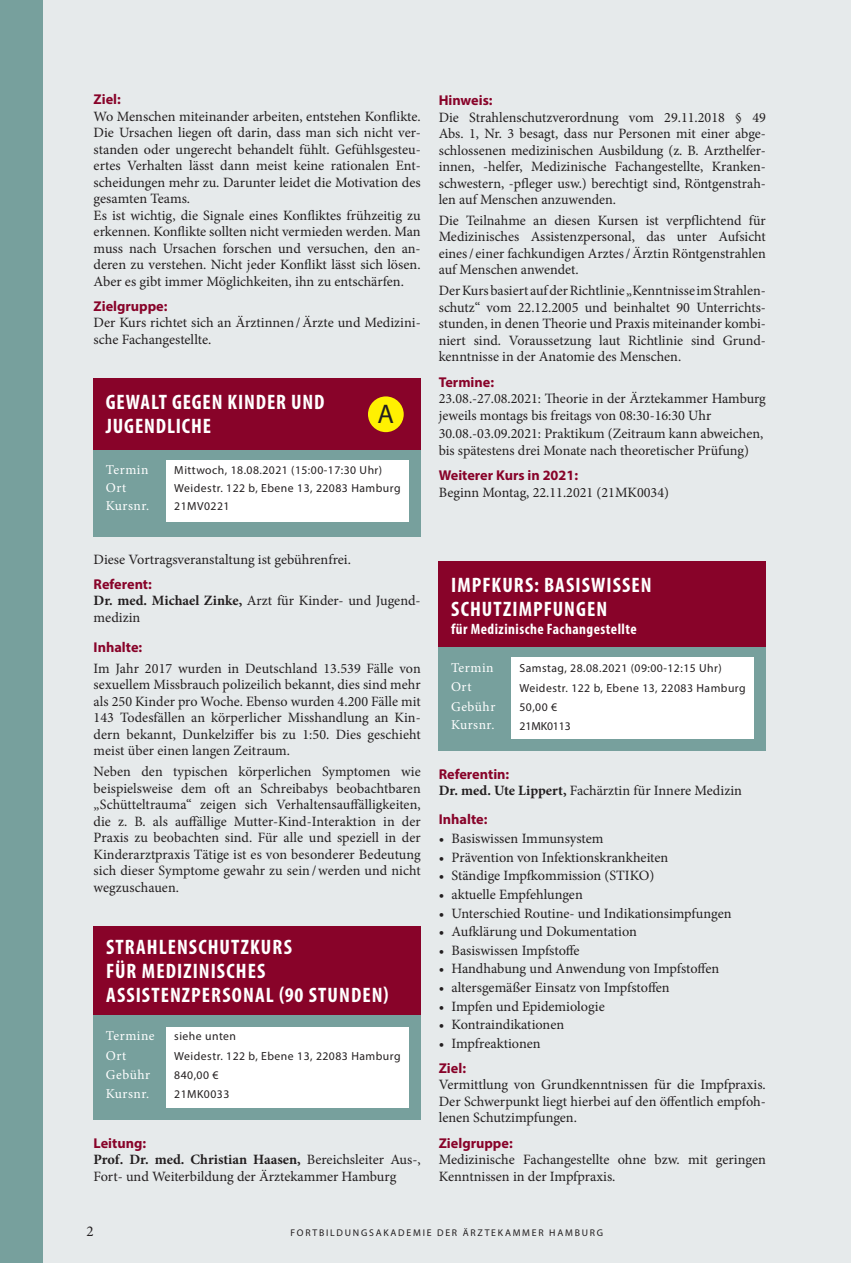
<style>
.page{position:relative;width:851px;height:1263px;background:#fff}
.page>*{position:absolute;margin:0;border:0;box-sizing:border-box;transform-origin:0 0}
.t1{font:27px "Myriad Pro";color:#231f20}
.t2{font:700 condensed 21px/24px "Myriad Pro";letter-spacing:.05em;color:#fff}
.t3{font:700 condensed 15px "Myriad Pro";letter-spacing:.03em;color:#fff}
.t4{font:15px "Minion Pro";color:#231f20}
.t5{font:14.25px/16.5px "Minion Pro";color:#231f20}
.t6{font:700 14.25px "Myriad Pro";color:#880329}
.t7{font:13.5px/19.2px "Minion Pro";letter-spacing:.04em;color:#fff}
.t8{font:11.7px/19.2px "Myriad Pro";letter-spacing:.04em;color:#231f20}
.t9{font:9.75px "Myriad Pro";letter-spacing:.18em;color:#231f20}
.s1{font-weight:700}
</style>
<div class="page">
<div style="left:43px;top:0;width:807px;height:1263px;background:#e6eaeb"></div>
<div style="left:0;top:0;width:43px;height:1263px;background:#77a09d"></div>
<div style="left:94px;top:450px;width:326px;height:86px;background:#77a09d"></div>
<div style="left:166px;top:460px;width:242px;height:62px;background:#fff"></div>
<div style="left:94px;top:378px;width:326px;height:72px;background:#880329"></div>
<div style="left:368px;top:396px;width:35px;height:36px;background:#fff101;border-radius:50%"></div>
<div style="left:94px;top:1014px;width:326px;height:106px;background:#77a09d"></div>
<div style="left:166px;top:1026px;width:243px;height:81px;background:#fff"></div>
<div style="left:94px;top:925px;width:326px;height:89px;background:#880329"></div>
<div style="left:438px;top:646px;width:327px;height:105px;background:#77a09d"></div>
<div style="left:511px;top:657px;width:242px;height:81px;background:#fff"></div>
<div style="left:438px;top:561px;width:327px;height:85px;background:#880329"></div>
<p class="t6" style="left:94px;top:90px;width:29px">Ziel:</p>
<p class="t5" style="left:94px;top:108px;width:328px">Wo Menschen miteinander arbeiten, entstehen Konflikte.<br>Die Ursachen liegen oft darin, dass man sich nicht ver&shy;standen oder ungerecht behandelt fühlt. Gefühlsgesteu&shy;ertes Verhalten lässt dann meist keine rationalen Ent&shy;scheidungen mehr zu. Darunter leidet die Motivation des gesamten Teams.<br>Es ist wichtig, die Signale eines Konfliktes frühzeitig zu erkennen. Konflikte sollten nicht vermieden werden. Man muss nach Ursachen forschen und versuchen, den an&shy;deren zu verstehen. Nicht jeder Konflikt lässt sich lösen.<br>Aber es gibt immer Möglichkeiten, ihn zu entschärfen.</p>
<p class="t6" style="left:94px;top:297px;width:75px">Zielgruppe:</p>
<p class="t5" style="left:94px;top:315px;width:328px">Der Kurs richtet sich an Ärztinnen/Ärzte und Medizini&shy;sche Fachangestellte.</p>
<h2 class="t2" style="left:106px;top:390px;width:220px">GEWALT GEGEN KINDER UND<br>JUGENDLICHE</h2>
<h1 class="t1" style="left:377px;top:398px;width:18px">A</h1>
<p class="t7" style="left:106px;top:461px;width:45px;line-height:18px">Termin<br>Ort<br>Kursnr.</p>
<p class="t8" style="left:174px;top:461px;width:228px;line-height:18px">Mittwoch, 18.08.2021 (15:00-17:30 Uhr)<br>Weidestr. 122 b, Ebene 13, 22083 Hamburg<br>21MV0221</p>
<p class="t5" style="left:94px;top:551px;width:259px">Diese Vortragsveranstaltung ist gebührenfrei.</p>
<p class="t6" style="left:94px;top:575px;width:60px">Referent:</p>
<p class="t5" style="left:94px;top:593px;width:328px"><span class="s1">Dr. med. Michael Zinke,</span> Arzt für Kinder- und Jugend&shy;medizin</p>
<p class="t6" style="left:94px;top:638px;width:50px">Inhalte:</p>
<p class="t5" style="left:94px;top:660px;width:328px;text-align:justify">Im Jahr 2017 wurden in Deutschland 13.539 Fälle von sexuellem Missbrauch polizeilich bekannt, dies sind mehr als 250 Kinder pro Woche. Ebenso wurden 4.200 Fälle mit 143 Todesfällen an körperlicher Misshandlung an Kin&shy;dern bekannt, Dunkelziffer bis zu 1:50. Dies geschieht meist über einen langen Zeitraum.</p>
<p class="t5" style="left:94px;top:763px;width:328px;text-align:justify">Neben den typischen körperlichen Symptomen wie beispielsweise dem oft an Schreibabys beobachtbaren „Schütteltrauma“ zeigen sich Verhaltensauffälligkeiten, die z. B. als auffällige Mutter-Kind-Interaktion in der Praxis zu beobachten sind. Für alle und speziell in der Kinderarztpraxis Tätige ist es von besonderer Bedeutung sich dieser Symptome gewahr zu sein/werden und nicht wegzuschauen.</p>
<h2 class="t2" style="left:106px;top:934px;width:284px">STRAHLENSCHUTZKURS<br>FÜR MEDIZINISCHES<br>ASSISTENZPERSONAL (90 STUNDEN)</h2>
<p class="t7" style="left:106px;top:1026px;width:50px">Termine<br>Ort<br>Gebühr<br>Kursnr.</p>
<p class="t8" style="left:174px;top:1027px;width:228px">siehe unten<br>Weidestr. 122 b, Ebene 13, 22083 Hamburg<br>840,00 €<br>21MK0033</p>
<p class="t6" style="left:94px;top:1133px;width:54px">Leitung:</p>
<p class="t5" style="left:94px;top:1151px;width:328px;line-height:17px"><span class="s1">Prof. Dr. med. Christian Haasen,</span> Bereichsleiter Aus-,<br>Fort- und Weiterbildung der Ärztekammer Hamburg</p>
<p class="t6" style="left:438px;top:91px;width:55px">Hinweis:</p>
<p class="t5" style="left:438px;top:109px;width:328px;text-align:justify">Die Strahlenschutzverordnung vom 29.11.2018 § 49<br>Abs. 1, Nr. 3 besagt, dass nur Personen mit einer abge&shy;schlossenen medizinischen Ausbildung (z. B. Arzthelfer&shy;innen, -helfer, Medizinische Fachangestellte, Kranken&shy;schwestern, -pfleger usw.) berechtigt sind, Röntgenstrah&shy;len auf Menschen anzuwenden.</p>
<p class="t5" style="left:438px;top:212px;width:328px;text-align:justify">Die Teilnahme an diesen Kursen ist verpflichtend für Medizinisches Assistenzpersonal, das unter Aufsicht eines/ einer fachkundigen Arztes/Ärztin Röntgenstrahlen auf Menschen anwendet.</p>
<p class="t5" style="left:438px;top:282px;width:328px;text-align:justify">Der Kurs basiert auf der Richtlinie „Kenntnisse im Strahlen&shy;schutz“ vom 22.12.2005 und beinhaltet 90 Unterrichts&shy;stunden, in denen Theorie und Praxis miteinander kombi&shy;niert sind. Voraussetzung laut Richtlinie sind Grund&shy;kenntnisse in der Anatomie des Menschen.</p>
<p class="t6" style="left:438px;top:372px;width:57px">Termine:</p>
<p class="t5" style="left:438px;top:390px;width:328px">23.08.-27.08.2021: Theorie in der Ärztekammer Hamburg jeweils montags bis freitags von 08:30-16:30 Uhr</p>
<p class="t5" style="left:438px;top:425px;width:326px">30.08.-03.09.2021: Praktikum (Zeitraum kann abweichen, bis spätestens drei Monate nach theoretischer Prüfung)</p>
<p class="t6" style="left:438px;top:466px;width:141px">Weiterer Kurs in 2021:</p>
<p class="t5" style="left:438px;top:484px;width:232px">Beginn Montag, 22.11.2021 (21MK0034)</p>
<h2 class="t2" style="left:451px;top:572px;width:202px">IMPFKURS: BASISWISSEN<br>SCHUTZIMPFUNGEN</h2>
<p class="t3" style="left:451px;top:619px;width:187px">für Medizinische Fachangestellte</p>
<p class="t7" style="left:451px;top:658px;width:46px">Termin<br>Ort<br>Gebühr<br>Kursnr.</p>
<p class="t8" style="left:519px;top:658px;width:228px">Samstag, 28.08.2021 (09:00-12:15 Uhr)<br>Weidestr. 122 b, Ebene 13, 22083 Hamburg<br>50,00 €<br>21MK0113</p>
<p class="t6" style="left:438px;top:764px;width:72px">Referentin:</p>
<p class="t5" style="left:438px;top:782px;width:304px"><span class="s1">Dr. med. Ute Lippert,</span> Fachärztin für Innere Medizin</p>
<p class="t6" style="left:438px;top:810px;width:50px">Inhalte:</p>
<p class="t5" style="left:438px;top:830px;width:166px">• Basiswissen Immunsystem</p>
<p class="t5" style="left:438px;top:849px;width:231px">• Prävention von Infektionskrankheiten</p>
<p class="t5" style="left:438px;top:867px;width:217px">• Ständige Impfkommission (STIKO)</p>
<p class="t5" style="left:438px;top:886px;width:145px">• aktuelle Empfehlungen</p>
<p class="t5" style="left:438px;top:905px;width:294px">• Unterschied Routine- und Indikationsimpfungen</p>
<p class="t5" style="left:438px;top:923px;width:200px">• Aufklärung und Dokumentation</p>
<p class="t5" style="left:438px;top:942px;width:142px">• Basiswissen Impfstoffe</p>
<p class="t5" style="left:438px;top:961px;width:282px">• Handhabung und Anwendung von Impfstoffen</p>
<p class="t5" style="left:438px;top:979px;width:232px">• altersgemäßer Einsatz von Impfstoffen</p>
<p class="t5" style="left:438px;top:998px;width:167px">• Impfen und Epidemiologie</p>
<p class="t5" style="left:438px;top:1016px;width:127px">• Kontraindikationen</p>
<p class="t5" style="left:438px;top:1035px;width:103px">• Impfreaktionen</p>
<p class="t6" style="left:438px;top:1059px;width:29px">Ziel:</p>
<p class="t5" style="left:438px;top:1077px;width:328px;text-align:justify">Vermittlung von Grundkenntnissen für die Impfpraxis.<br>Der Schwerpunkt liegt hierbei auf den öffentlich empfoh&shy;lenen Schutzimpfungen.</p>
<p class="t6" style="left:438px;top:1134px;width:75px">Zielgruppe:</p>
<p class="t5" style="left:438px;top:1152px;width:328px">Medizinische Fachangestellte ohne bzw. mit geringen<br>Kenntnissen in der Impfpraxis.</p>
<p class="t4" style="left:86px;top:1221px;width:9px">2</p>
<p class="t9" style="left:290px;top:1227px;width:314px">FORTBILDUNGSAKADEMIE DER ÄRZTEKAMMER HAMBURG</p>
</div>
